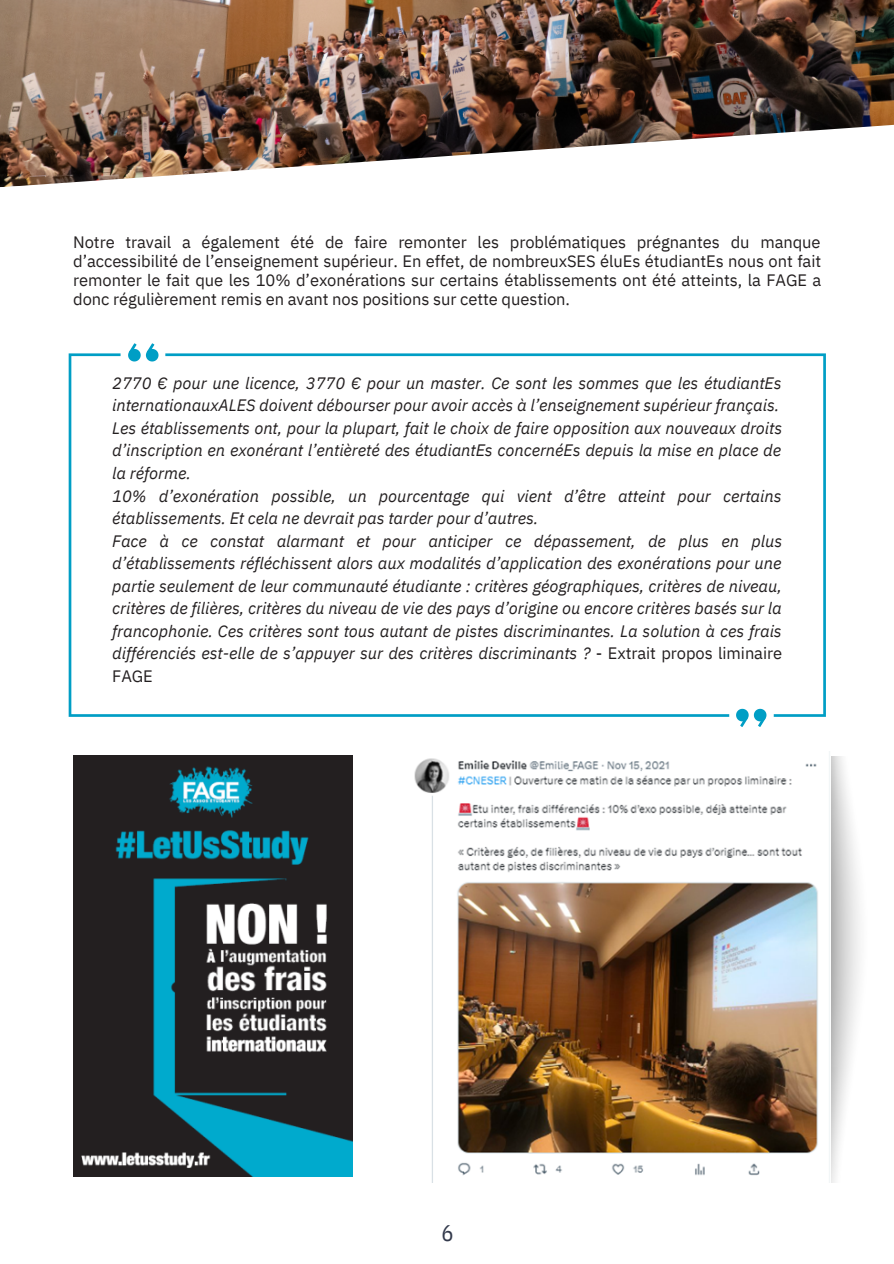
<style>
.page{position:relative;width:894px;height:1264px;background:#fff}
.page>*{position:absolute;margin:0;border:0;box-sizing:border-box;transform-origin:0 0}
.t1{font:22.5px "IBM Plex Sans Cond";color:#32394b}
.t2{font:italic 16.5px/22.5px "IBM Plex Sans";letter-spacing:-.005em;color:#231f20}
.t3{font:16.5px/19.2px "IBM Plex Sans";letter-spacing:-.005em;color:#231f20;text-align:justify}
.s1{font-style:normal}
</style>
<div class="page">
<img style="left:0;top:0;width:893px;height:187px">
<svg style="left:128px;top:343px;width:30px;height:10px"></svg>
<svg style="left:736px;top:717px;width:30px;height:10px"></svg>
<svg style="left:69px;top:353px;width:96px;height:364px"></svg>
<svg style="left:165px;top:353px;width:660px;height:364px"></svg>
<img style="left:414px;top:751px;width:416px;height:431px">
<img style="left:73px;top:756px;width:279px;height:420px">
<p class="t3" style="left:73px;top:232px;width:749px">Notre travail a également été de faire remonter les problématiques prégnantes du manque d’accessibilité de l’enseignement supérieur. En effet, de nombreuxSES éluEs étudiantEs nous ont fait remonter le fait que les 10% d’exonérations sur certains établissements ont été atteints, la FAGE a donc régulièrement remis en avant nos positions sur cette question.</p>
<p class="t2" style="left:112px;top:371px;width:670px">2770 € pour une licence, 3770 € pour un master. Ce sont les sommes que les étudiantEs internationauxALES doivent débourser pour avoir accès à l’enseignement supérieur français.</p>
<p class="t2" style="left:112px;top:416px;width:671px;text-align:justify">Les établissements ont, pour la plupart, fait le choix de faire opposition aux nouveaux droits d’inscription en exonérant l’entièreté des étudiantEs concernéEs depuis la mise en place de la réforme.</p>
<p class="t2" style="left:112px;top:484px;width:670px">10% d’exonération possible, un pourcentage qui vient d’être atteint pour certains établissements. Et cela ne devrait pas tarder pour d’autres.</p>
<p class="t2" style="left:112px;top:529px;width:671px;text-align:justify">Face à ce constat alarmant et pour anticiper ce dépassement, de plus en plus d’établissements réfléchissent alors aux modalités d’application des exonérations pour une partie seulement de leur communauté étudiante : critères géographiques, critères de niveau, critères de filières, critères du niveau de vie des pays d’origine ou encore critères basés sur la francophonie. Ces critères sont tous autant de pistes discriminantes. La solution à ces frais différenciés est-elle de s’appuyer sur des critères discriminants ? <span class="s1">- Extrait propos liminaire FAGE</span></p>
<p class="t1" style="left:441px;top:1218px;width:14px">6</p>
</div>
